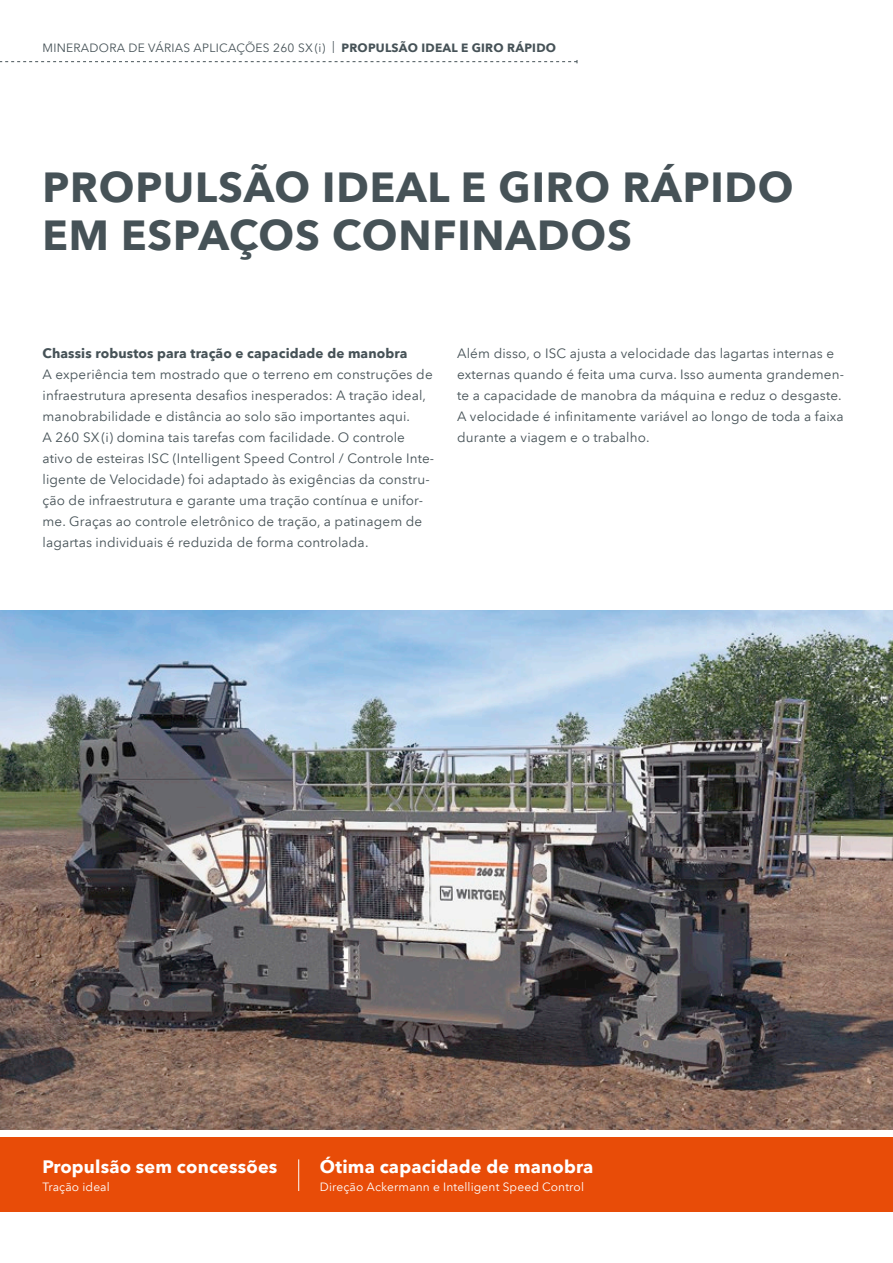
<style>
.page{position:relative;width:893px;height:1263px;background:#fff}
.page>*{position:absolute;margin:0;border:0;box-sizing:border-box;transform-origin:0 0}
.t1{font:700 42px/48px "Avenir Next LT Pro";letter-spacing:.02em;color:#465257}
.t2{font:700 18px "Avenir Next LT Pro";letter-spacing:.01em;color:#fff}
.t3{font:13.5px/21px "Avenir Next LT Pro";letter-spacing:.01em;color:#465257}
.t4{font:700 13.5px "Avenir Next LT Pro";letter-spacing:.01em;color:#465257}
.t5{font:12px "Avenir Next LT Pro";letter-spacing:.02em;color:#465257}
.t6{font:12px "Avenir Next LT Pro";letter-spacing:.01em;color:#fff}
.s1{font-weight:700}
</style>
<div class="page">
<img style="left:0;top:610px;width:893px;height:519px">
<svg style="left:0;top:60px;width:578px;height:3px"></svg>
<div style="left:0;top:1138px;width:893px;height:74px;background:#e84c08"></div>
<hr style="left:298px;top:1159px;width:1px;height:32px;background:#fff">
<p class="t5" style="left:43px;top:40px;width:515px">MINERADORA DE VÁRIAS APLICAÇÕES 260 SX(i) | <span class="s1">PROPULSÃO IDEAL E GIRO RÁPIDO</span></p>
<h1 class="t1" style="left:43px;top:163px;width:753px">PROPULSÃO IDEAL E GIRO RÁPIDO<br>EM ESPAÇOS CONFINADOS</h1>
<p class="t4" style="left:43px;top:345px;width:366px">Chassis robustos para tração e capacidade de manobra</p>
<p class="t3" style="left:43px;top:364px;width:393px">A experiência tem mostrado que o terreno em construções de infraestrutura apresenta desafios inesperados: A tração ideal, manobrabilidade e distância ao solo são importantes aqui.<br>A 260 SX(i) domina tais tarefas com facilidade. O controle ativo de esteiras ISC (Intelligent Speed Control / Controle Inte&shy;ligente de Velocidade) foi adaptado às exigências da constru&shy;ção de infraestrutura e garante uma tração contínua e unifor&shy;me. Graças ao controle eletrônico de tração, a patinagem de lagartas individuais é reduzida de forma controlada.</p>
<p class="t3" style="left:457px;top:343px;width:388px">Além disso, o ISC ajusta a velocidade das lagartas internas e externas quando é feita uma curva. Isso aumenta grandemen&shy;te a capacidade de manobra da máquina e reduz o desgaste.<br>A velocidade é infinitamente variável ao longo de toda a faixa durante a viagem e o trabalho.</p>
<h2 class="t2" style="left:43px;top:1155px;width:236px">Propulsão sem concessões</h2>
<p class="t6" style="left:43px;top:1179px;width:69px">Tração ideal</p>
<h2 class="t2" style="left:320px;top:1155px;width:275px">Ótima capacidade de manobra</h2>
<p class="t6" style="left:320px;top:1179px;width:266px">Direção Ackermann e Intelligent Speed Control</p>
</div>
